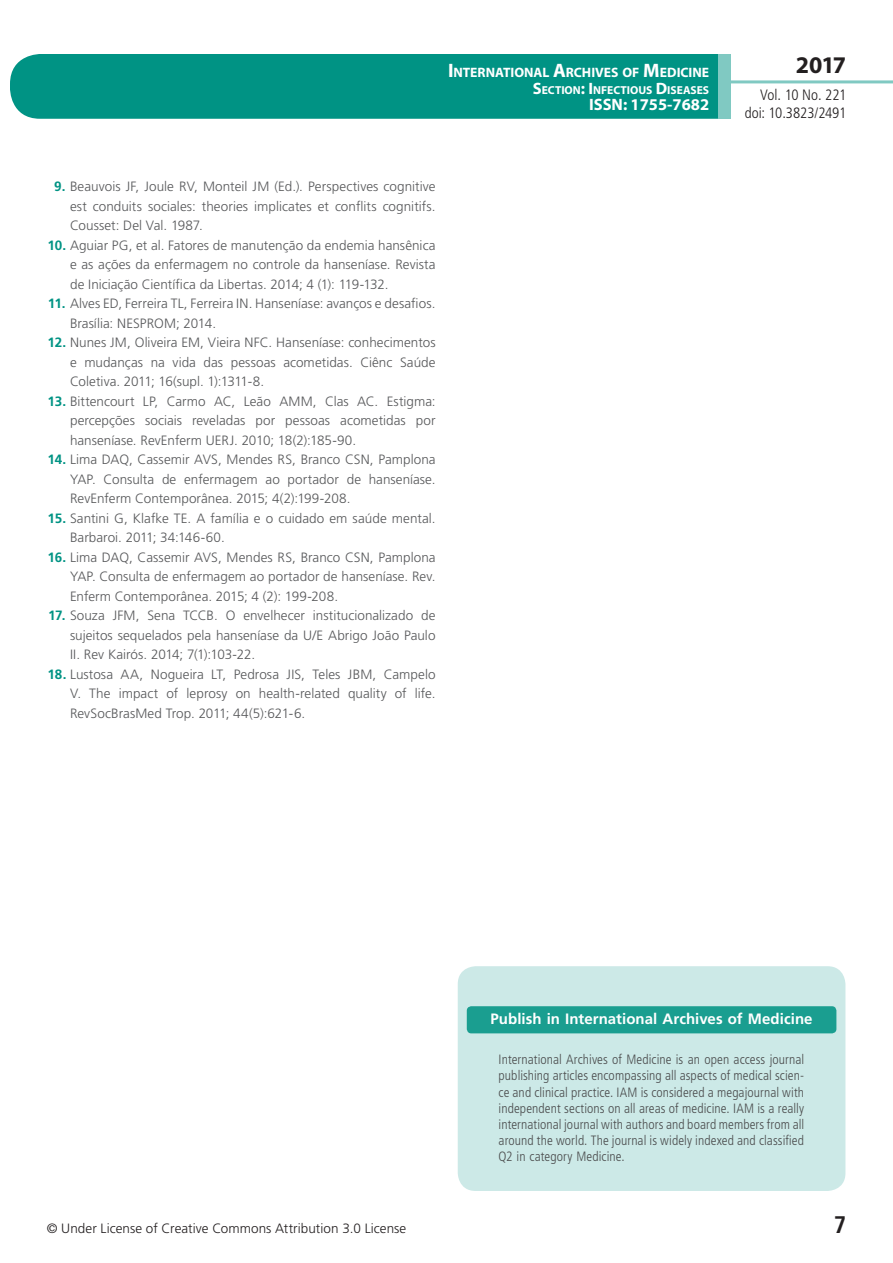
<style>
.page{position:relative;width:893px;height:1263px;background:#fff}
.page>*{position:absolute;margin:0;border:0;box-sizing:border-box;transform-origin:0 0}
.t1{font:700 24px "Myriad Pro";color:#231f20}
.t2{font:700 condensed 24px "Frutiger LT Std";color:#231f20}
.t3{font:700 16.5px "Myriad Pro";color:#fff}
.t4{font:700 15px "Frutiger LT Std";letter-spacing:.005em;color:#fff}
.t5{font:300 condensed 15px/18px "Frutiger LT Std";letter-spacing:-.01em;color:#231f20;text-align:right}
.t6{font:700 13.65px "Myriad Pro";letter-spacing:-.005em;color:#fff}
.t7{font:300 13.5px/19.5px "Frutiger LT Std";letter-spacing:.005em;color:#57585a;text-align:justify}
.t8{font:300 condensed 13.5px/16.2px "Frutiger LT Std";letter-spacing:.01em;color:#4b4c4d;text-align:justify}
.t9{font:300 13.5px "Frutiger LT Std";letter-spacing:.005em;color:#231f20}
.t10{font:700 11.55px "Myriad Pro";color:#fff}
.s1{font-size:19.5px}
.s2{font-size:16.5px}
.s3{font-weight:700;color:#009384}
</style>
<div class="page">
<div style="left:10px;top:54px;width:775px;height:65px;background:#009384;border-radius:30px"></div>
<div style="left:732px;top:0;width:161px;height:157px;background:#fff"></div>
<hr style="left:730px;top:80px;width:163px;height:3px;background:#80c9c2">
<div style="left:718px;top:54px;width:13px;height:65px;background:#80c9c2"></div>
<div style="left:458px;top:966px;width:387px;height:225px;background:#cce9e7;border-radius:18px"></div>
<div style="left:467px;top:1006px;width:369px;height:27px;background:#1a9e90;border-radius:4px"></div>
<p class="t6" style="left:448px;top:64px;width:263px"><span class="s1">I</span>NTERNATIONAL <span class="s1">A</span>RCHIVES OF <span class="s1">M</span>EDICINE</p>
<p class="t10" style="left:533px;top:82px;width:178px"><span class="s2">S</span>ECTION<span class="s2">: I</span>NFECTIOUS <span class="s2">D</span>ISEASES</p>
<p class="t3" style="left:589px;top:94px;width:122px">ISSN: 1755-7682</p>
<p class="t7" style="left:70px;top:177px;width:367px;text-indent:-16px"><span class="s3">9.</span> Beauvois JF, Joule RV, Monteil JM (Ed.). Perspectives cognitive est conduits sociales: theories implicates et conflits cognitifs.<br>Cousset: Del Val. 1987.</p>
<p class="t7" style="left:70px;top:236px;width:367px;text-indent:-23px"><span class="s3">10.</span> Aguiar PG, et al. Fatores de manutenção da endemia hansênica e as ações da enfermagem no controle da hanseníase. Revista de Iniciação Científica da Libertas. 2014; 4 (1): 119-132.</p>
<p class="t7" style="left:70px;top:294px;width:367px;text-indent:-22px"><span class="s3">11.</span> Alves ED, Ferreira TL, Ferreira IN. Hanseníase: avanços e desafios.<br>Brasília: NESPROM; 2014.</p>
<p class="t7" style="left:70px;top:333px;width:367px;text-indent:-23px"><span class="s3">12.</span> Nunes JM, Oliveira EM, Vieira NFC. Hanseníase: conhecimentos e mudanças na vida das pessoas acometidas. Ciênc Saúde Coletiva. 2011; 16(supl. 1):1311-8.</p>
<p class="t7" style="left:70px;top:392px;width:367px;text-indent:-22px"><span class="s3">13.</span> Bittencourt LP, Carmo AC, Leão AMM, Clas AC. Estigma: percepções sociais reveladas por pessoas acometidas por hanseníase. RevEnferm UERJ. 2010; 18(2):185-90.</p>
<p class="t7" style="left:70px;top:450px;width:367px;text-indent:-23px"><span class="s3">14.</span> Lima DAQ, Cassemir AVS, Mendes RS, Branco CSN, Pamplona YAP. Consulta de enfermagem ao portador de hanseníase.<br>RevEnferm Contemporânea. 2015; 4(2):199-208.</p>
<p class="t7" style="left:70px;top:509px;width:367px;text-indent:-23px"><span class="s3">15.</span> Santini G, Klafke TE. A família e o cuidado em saúde mental.<br>Barbaroi. 2011; 34:146-60.</p>
<p class="t7" style="left:70px;top:548px;width:367px;text-indent:-23px"><span class="s3">16.</span> Lima DAQ, Cassemir AVS, Mendes RS, Branco CSN, Pamplona YAP. Consulta de enfermagem ao portador de hanseníase. Rev.<br>Enferm Contemporânea. 2015; 4 (2): 199-208.</p>
<p class="t7" style="left:70px;top:606px;width:367px;text-indent:-22px"><span class="s3">17.</span> Souza JFM, Sena TCCB. O envelhecer institucionalizado de sujeitos sequelados pela hanseníase da U/E Abrigo João Paulo II. Rev Kairós. 2014; 7(1):103-22.</p>
<p class="t7" style="left:70px;top:665px;width:367px;text-indent:-23px"><span class="s3">18.</span> Lustosa AA, Nogueira LT, Pedrosa JIS, Teles JBM, Campelo V. The impact of leprosy on health-related quality of life.<br>RevSocBrasMed Trop. 2011; 44(5):621-6.</p>
<h1 class="t1" style="left:796px;top:49px;width:52px">2017</h1>
<p class="t5" style="left:745px;top:86px;width:103px">Vol. 10 No. 221 doi: 10.3823/2491</p>
<p class="t4" style="left:490px;top:1010px;width:324px">Publish in International Archives of Medicine</p>
<p class="t8" style="left:499px;top:1052px;width:307px">International Archives of Medicine is an open access journal publishing articles encompassing all aspects of medical scien&shy;ce and clinical practice. IAM is considered a megajournal with independent sections on all areas of medicine. IAM is a really international journal with authors and board members from all around the world. The journal is widely indexed and classified Q2 in category Medicine.</p>
<p class="t9" style="left:47px;top:1220px;width:361px">© Under License of Creative Commons Attribution 3.0 License</p>
<h1 class="t2" style="left:834px;top:1210px;width:14px">7</h1>
</div>
